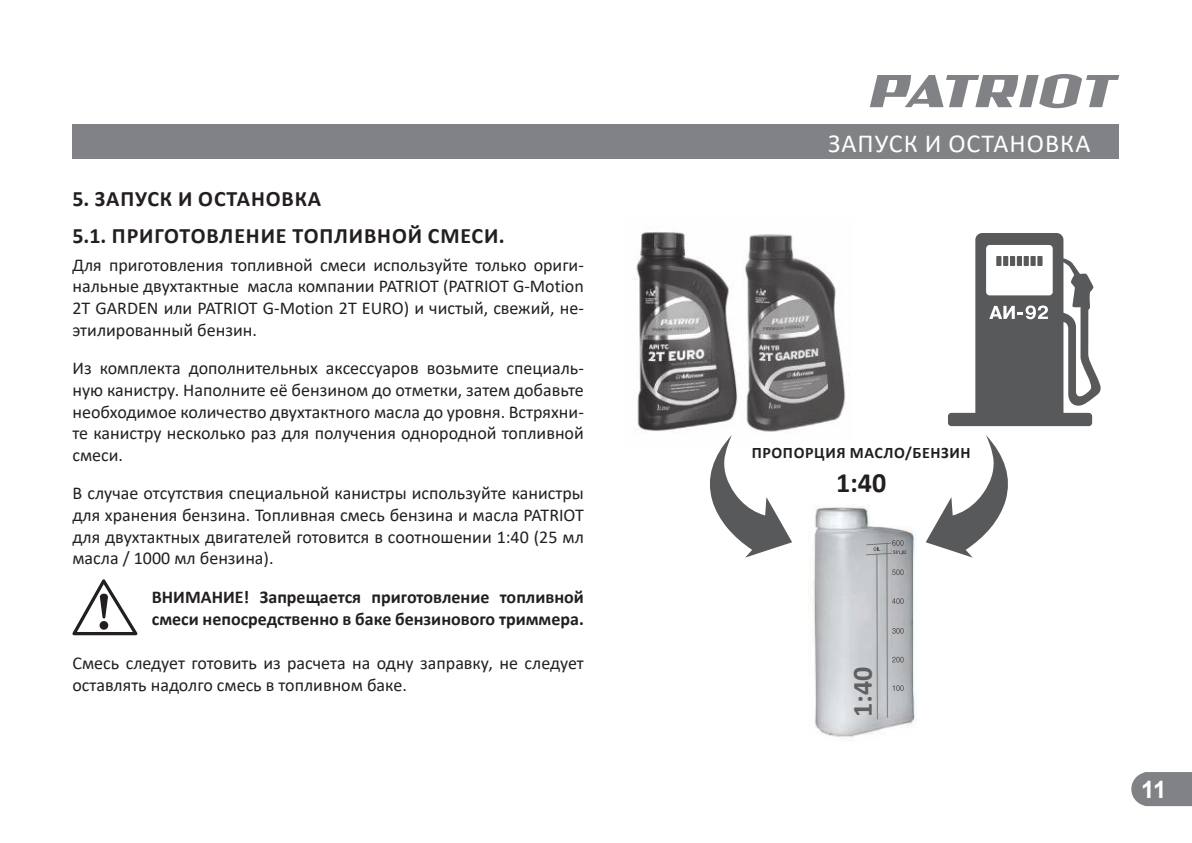
<style>
.page{position:relative;width:1192px;height:843px;background:#fff}
.page>*{position:absolute;margin:0;border:0;box-sizing:border-box;transform-origin:0 0}
.t1{font:700 28px "Calibri";color:#231f20}
.t2{font:700 28px "Calibri";color:#5f6062}
.t3{font:26px "Calibri";letter-spacing:.04em;color:#fff}
.t4{font:700 24px "Arial";color:#fff}
.t5{font:700 22px/37.8px "Calibri";letter-spacing:.04em;color:#231f20}
.t6{font:18px/21.6px "Calibri";color:#231f20;text-align:justify}
.t7{font:700 18px/21.6px "Calibri";color:#231f20}
.t8{font:700 16px "Calibri";letter-spacing:.04em;color:#231f20}
</style>
<div class="page">
<svg style="left:1131px;top:772px;width:61px;height:33px;background:#87898c"></svg>
<svg style="left:870px;top:74px;width:249px;height:34px"></svg>
<div style="left:72px;top:125px;width:1047px;height:34px;background:#808285"></div>
<svg style="left:72px;top:579px;width:66px;height:56px"></svg>
<svg style="left:948px;top:233px;width:152px;height:193px"></svg>
<img style="left:635px;top:232px;width:211px;height:200px">
<svg style="left:710px;top:435px;width:82px;height:122px"></svg>
<svg style="left:926px;top:435px;width:82px;height:122px"></svg>
<img style="left:808px;top:505px;width:108px;height:233px">
<hr style="left:876px;top:554px;width:2px;height:165px;background:#6b6a69">
<hr style="left:886px;top:543px;width:2px;height:174px;background:#6b6a69">
<svg style="left:892px;top:569px;width:11px;height:5px"></svg>
<svg style="left:892px;top:598px;width:11px;height:5px"></svg>
<svg style="left:892px;top:627px;width:11px;height:6px"></svg>
<svg style="left:892px;top:656px;width:11px;height:6px"></svg>
<svg style="left:892px;top:684px;width:11px;height:6px"></svg>
<svg style="left:873px;top:547px;width:7px;height:3px"></svg>
<hr style="left:866px;top:542px;width:25px;height:3px;background:#6b6a69">
<hr style="left:866px;top:552px;width:26px;height:3px;background:#6b6a69">
<svg style="left:892px;top:539px;width:14px;height:15px"></svg>
<p class="t5" style="left:72px;top:179px;width:434px">5. ЗАПУСК И ОСТАНОВКА<br>5.1. ПРИГОТОВЛЕНИЕ ТОПЛИВНОЙ СМЕСИ.</p>
<p class="t6" style="left:72px;top:253px;width:513px">Для приготовления топливной смеси используйте только ориги&shy;нальные двухтактные масла компании PATRIOT (PATRIOT G-Motion 2Т GARDEN или PATRIOT G-Motion 2Т EURO) и чистый, свежий, не&shy;этилированный бензин.</p>
<p class="t6" style="left:72px;top:357px;width:513px">Из комплекта дополнительных аксессуаров возьмите специаль&shy;ную канистру. Наполните её бензином до отметки, затем добавьте необходимое количество двухтактного масла до уровня. Встряхни&shy;те канистру несколько раз для получения однородной топливной смеси.</p>
<p class="t6" style="left:72px;top:482px;width:513px">В случае отсутствия специальной канистры используйте канистры для хранения бензина. Топливная смесь бензина и масла PATRIOT для двухтактных двигателей готовится в соотношении 1:40 (25 мл масла / 1000 мл бензина).</p>
<p class="t7" style="left:152px;top:585px;width:433px">ВНИМАНИЕ! Запрещается приготовление топливной смеси непосредственно в баке бензинового триммера.</p>
<p class="t6" style="left:72px;top:651px;width:513px">Смесь следует готовить из расчета на одну заправку, не следует оставлять надолго смесь в топливном баке.</p>
<h2 class="t3" style="left:828px;top:125px;width:264px">ЗАПУСК И ОСТАНОВКА</h2>
<p class="t8" style="left:752px;top:441px;width:220px">ПРОПОРЦИЯ МАСЛО/БЕНЗИН</p>
<h1 class="t1" style="left:836px;top:462px;width:52px">1:40</h1>
<h1 class="t2" style="left:842px;top:716px;width:52px;rotate:-90deg">1:40</h1>
<h3 class="t4" style="left:1141px;top:775px;width:27px">11</h3>
</div>
